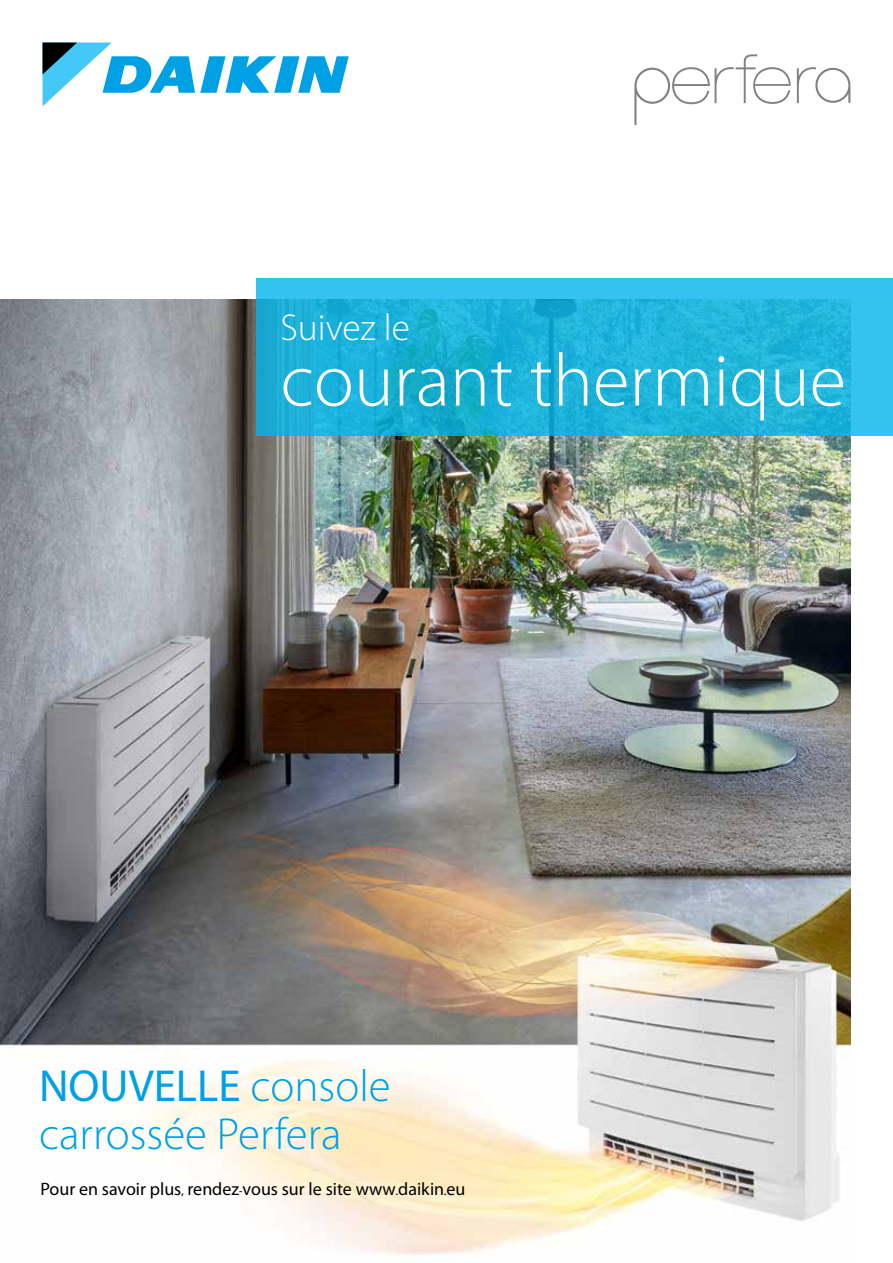
<style>
.page{position:relative;width:893px;height:1263px;background:#fff}
.page>*{position:absolute;margin:0;border:0;box-sizing:border-box;transform-origin:0 0}
.t1{font:300 75px "Myriad Pro";color:#fff}
.t2{font:300 45px/48px "Myriad Pro";color:#00a1e4}
.t3{font:300 37.5px "Myriad Pro";color:#fff}
.t4{font:18px "Myriad Pro";color:#000}
.s1{font-weight:400}
</style>
<div class="page">
<img style="left:0;top:300px;width:850px;height:956px">
<svg style="left:257px;top:278px;width:636px;height:157px;background:#21b5dc"></svg>
<svg style="left:43px;top:43px;width:306px;height:63px"></svg>
<svg style="left:797px;top:67px;width:53px;height:36px"></svg>
<svg style="left:634px;top:54px;width:157px;height:71px"></svg>
<h3 class="t3" style="left:280px;top:309px;width:131px">Suivez le</h3>
<h1 class="t1" style="left:280px;top:344px;width:567px">courant thermique</h1>
<h2 class="t2" style="left:39px;top:1064px;width:353px"><span class="s1">NOUVELLE</span> console carrossée Perfera</h2>
<p class="t4" style="left:40px;top:1182px;width:427px">Pour en savoir plus, rendez-vous sur le site www.daikin.eu</p>
</div>
